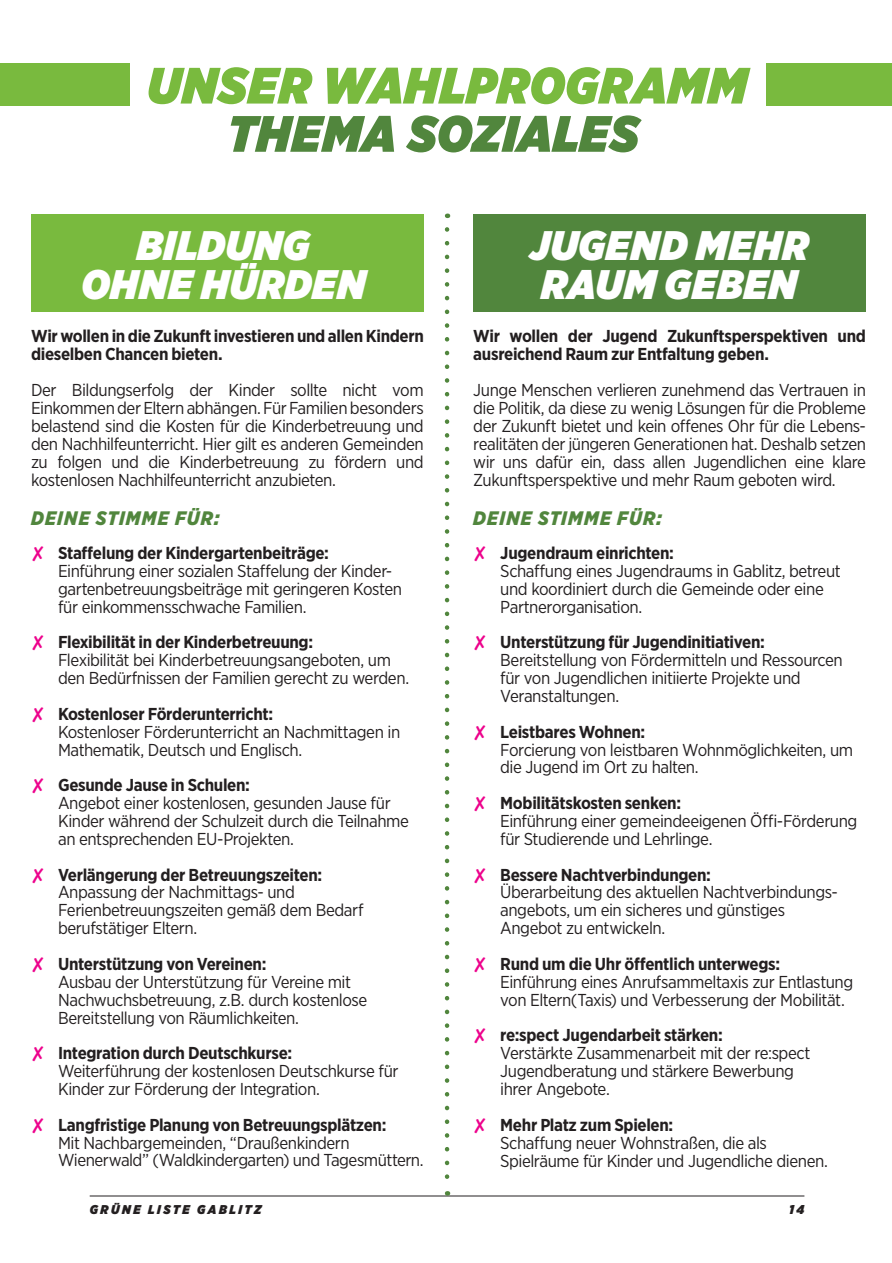
<style>
.page{position:relative;width:892px;height:1263px;background:#fff}
.page>*{position:absolute;margin:0;border:0;box-sizing:border-box;transform-origin:0 0}
.t1{font:italic 900 51px "Gotham Narrow";letter-spacing:.02em;color:#79ba3e}
.t2{font:italic 900 51px "Gotham Narrow";letter-spacing:.01em;color:#51863d}
.t3{font:italic 900 41.25px/39px "Gotham Narrow";letter-spacing:.025em;color:#fff;text-align:center}
.t4{font:italic 900 19.5px "Gotham Narrow";letter-spacing:.06em;color:#51863d}
.t5{font:17.25px/17.9px "Gotham Narrow";letter-spacing:-.025em;color:#231f20}
.t6{font:700 17.25px/18px "Gotham Narrow";letter-spacing:-.02em;color:#231f20}
.t7{font:italic 900 12.75px "Gotham Narrow";letter-spacing:.195em;color:#231f20}
.s1{color:#ed028c}
.s2{font-weight:700}
</style>
<div class="page">
<div style="left:766px;top:63px;width:125px;height:42px;background:#79ba3e"></div>
<hr style="left:90px;top:1195px;width:714px;height:1px;background:#231f20">
<div style="left:0;top:63px;width:130px;height:42px;background:#79ba3e"></div>
<svg style="left:445px;top:229px;width:4px;height:966px"></svg>
<div style="left:31px;top:214px;width:393px;height:98px;background:#79ba3e"></div>
<div style="left:473px;top:214px;width:393px;height:98px;background:#51863d"></div>
<h1 class="t1" style="left:147px;top:51px;width:601px">UNSER WAHLPROGRAMM</h1>
<h1 class="t2" style="left:227px;top:99px;width:413px">THEMA SOZIALES</h1>
<h2 class="t3" style="left:81px;top:225px;width:286px">BILDUNG<br>OHNE HÜRDEN</h2>
<p class="t6" style="left:31px;top:326px;width:394px">Wir wollen in die Zukunft investieren und allen Kindern dieselben Chancen bieten.</p>
<p class="t5" style="left:31px;top:380px;width:394px;text-align:justify">Der Bildungserfolg der Kinder sollte nicht vom Einkommen der Eltern abhängen. Für Familien besonders belastend sind die Kosten für die Kinderbetreuung und den Nachhilfeunterricht. Hier gilt es anderen Gemeinden zu folgen und die Kinderbetreuung zu fördern und kostenlosen Nachhilfeunterricht anzubieten.</p>
<p class="t4" style="left:31px;top:505px;width:190px">DEINE STIMME FÜR:</p>
<p class="t5" style="left:58px;top:544px;width:345px;text-indent:-27px"><span class="s1">✘</span> <span class="s2">Staffelung der Kindergartenbeiträge:<br></span>Einführung einer sozialen Staffelung der Kinder&shy;gartenbetreuungsbeiträge mit geringeren Kosten für einkommensschwache Familien.</p>
<p class="t5" style="left:58px;top:633px;width:352px;text-indent:-27px"><span class="s1">✘</span> <span class="s2">Flexibilität in der Kinderbetreuung:<br></span>Flexibilität bei Kinderbetreuungsangeboten, um den Bedürfnissen der Familien gerecht zu werden.</p>
<p class="t5" style="left:58px;top:704px;width:344px;text-indent:-27px"><span class="s1">✘</span> <span class="s2">Kostenloser Förderunterricht:<br></span>Kostenloser Förderunterricht an Nachmittagen in<br>Mathematik, Deutsch und Englisch.</p>
<p class="t5" style="left:58px;top:776px;width:352px;text-indent:-27px"><span class="s1">✘</span> <span class="s2">Gesunde Jause in Schulen:<br></span>Angebot einer kostenlosen, gesunden Jause für Kinder während der Schulzeit durch die Teilnahme an entsprechenden EU-Projekten.</p>
<p class="t5" style="left:58px;top:865px;width:307px;text-indent:-27px"><span class="s1">✘</span> <span class="s2">Verlängerung der Betreuungszeiten:<br></span>Anpassung der Nachmittags- und Ferienbetreuungszeiten gemäß dem Bedarf berufstätiger Eltern.</p>
<p class="t5" style="left:58px;top:954px;width:310px;text-indent:-27px"><span class="s1">✘</span> <span class="s2">Unterstützung von Vereinen:<br></span>Ausbau der Unterstützung für Vereine mit Nachwuchsbetreuung, z.B. durch kostenlose Bereitstellung von Räumlichkeiten.</p>
<p class="t5" style="left:58px;top:1043px;width:342px;text-indent:-27px"><span class="s1">✘</span> <span class="s2">Integration durch Deutschkurse:<br></span>Weiterführung der kostenlosen Deutschkurse für<br>Kinder zur Förderung der Integration.</p>
<p class="t5" style="left:58px;top:1115px;width:367px;text-indent:-27px"><span class="s1">✘</span> <span class="s2">Langfristige Planung von Betreuungsplätzen:<br></span>Mit Nachbargemeinden, “Draußenkindern<br>Wienerwald” (Waldkindergarten) und Tagesmüttern.</p>
<h2 class="t3" style="left:529px;top:225px;width:280px;text-align:left">JUGEND MEHR<br>RAUM GEBEN</h2>
<p class="t6" style="left:473px;top:326px;width:394px">Wir wollen der Jugend Zukunftsperspektiven und ausreichend Raum zur Entfaltung geben.</p>
<p class="t5" style="left:473px;top:380px;width:394px;text-align:justify">Junge Menschen verlieren zunehmend das Vertrauen in die Politik, da diese zu wenig Lösungen für die Probleme der Zukunft bietet und kein offenes Ohr für die Lebens&shy;realitäten der jüngeren Generationen hat. Deshalb setzen wir uns dafür ein, dass allen Jugendlichen eine klare Zukunftsperspektive und mehr Raum geboten wird.</p>
<p class="t4" style="left:473px;top:505px;width:190px">DEINE STIMME FÜR:</p>
<p class="t5" style="left:500px;top:544px;width:342px;text-indent:-27px"><span class="s1">✘</span> <span class="s2">Jugendraum einrichten:<br></span>Schaffung eines Jugendraums in Gablitz, betreut und koordiniert durch die Gemeinde oder eine Partnerorganisation.</p>
<p class="t5" style="left:500px;top:633px;width:344px;text-indent:-27px"><span class="s1">✘</span> <span class="s2">Unterstützung für Jugendinitiativen:<br></span>Bereitstellung von Fördermitteln und Ressourcen für von Jugendlichen initiierte Projekte und Veranstaltungen.</p>
<p class="t5" style="left:500px;top:722px;width:354px;text-indent:-27px"><span class="s1">✘</span> <span class="s2">Leistbares Wohnen:<br></span>Forcierung von leistbaren Wohnmöglichkeiten, um die Jugend im Ort zu halten.</p>
<p class="t5" style="left:500px;top:794px;width:359px;text-indent:-27px"><span class="s1">✘</span> <span class="s2">Mobilitätskosten senken:<br></span>Einführung einer gemeindeeigenen Öffi-Förderung für Studierende und Lehrlinge.</p>
<p class="t5" style="left:500px;top:865px;width:339px;text-indent:-27px"><span class="s1">✘</span> <span class="s2">Bessere Nachtverbindungen:<br></span>Überarbeitung des aktuellen Nachtverbindungs&shy;angebots, um ein sicheres und günstiges Angebot zu entwickeln.</p>
<p class="t5" style="left:500px;top:954px;width:354px;text-indent:-27px"><span class="s1">✘</span> <span class="s2">Rund um die Uhr öffentlich unterwegs:<br></span>Einführung eines Anrufsammeltaxis zur Entlastung von Eltern(Taxis) und Verbesserung der Mobilität.</p>
<p class="t5" style="left:500px;top:1026px;width:312px;text-indent:-27px"><span class="s1">✘</span> <span class="s2">re:spect Jugendarbeit stärken:<br></span>Verstärkte Zusammenarbeit mit der re:spect Jugendberatung und stärkere Bewerbung ihrer Angebote.</p>
<p class="t5" style="left:500px;top:1115px;width:329px;text-indent:-27px"><span class="s1">✘</span> <span class="s2">Mehr Platz zum Spielen:<br></span>Schaffung neuer Wohnstraßen, die als<br>Spielräume für Kinder und Jugendliche dienen.</p>
<p class="t7" style="left:90px;top:1201px;width:173px">GRÜNE LISTE GABLITZ</p>
<p class="t7" style="left:789px;top:1201px;width:17px">14</p>
</div>
